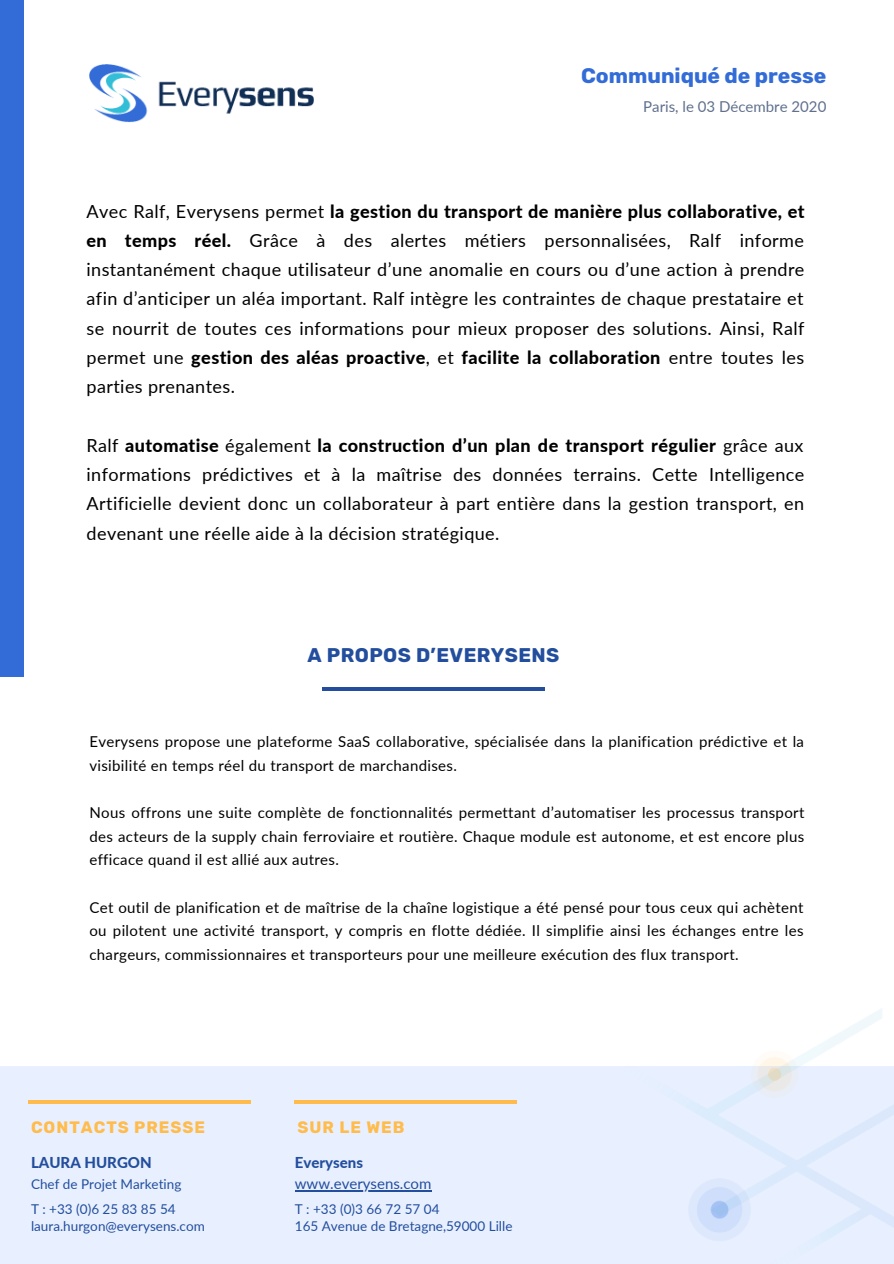
<style>
.page{position:relative;width:894px;height:1264px;background:#fff}
.page>*{position:absolute;margin:0;border:0;box-sizing:border-box;transform-origin:0 0}
.t1{font:700 21px "Rubik";color:#336cd7}
.t2{font:700 19.8px "Rubik";letter-spacing:.02em;color:#234e9d}
.t3{font:18px/29.2px "Lato";letter-spacing:.02em;color:#000;text-align:justify}
.t4{font:700 16.5px "Rubik";letter-spacing:.06em;color:#ffbc4d}
.t5{font:15px/23.7px "Lato";letter-spacing:.02em;color:#000;text-align:justify}
.t6{font:15px "Lato";color:#60708e}
.t7{font:800 15px "Lato";color:#234e9d}
.t8{font:15px "Lato";color:#234e9d}
.t9{font:13.5px/24.8px "Lato";color:#234e9d}
.s1{font-weight:800}
</style>
<div class="page">
<div style="left:0;top:0;width:24px;height:676px;background:#336cd7"></div>
<div style="left:0;top:1065px;width:893px;height:198px;background:#e8f0ff"></div>
<img style="left:615px;top:1008px;width:278px;height:232px">
<hr style="left:322px;top:687px;width:222px;height:4px;background:#234e9d">
<svg style="left:28px;top:1100px;width:222px;height:3px"></svg>
<svg style="left:295px;top:1100px;width:221px;height:3px"></svg>
<hr style="left:295px;top:1190px;width:136px;height:1px;background:#234e9d">
<img style="left:89px;top:64px;width:224px;height:59px">
<p class="t1" style="left:581px;top:64px;width:247px">Communiqué de presse</p>
<p class="t6" style="left:643px;top:97px;width:185px">Paris, le 03 Décembre 2020</p>
<p class="t3" style="left:87px;top:196px;width:719px">Avec Ralf, Everysens permet <span class="s1">la gestion du transport de manière plus collaborative, et en temps réel.</span> Grâce à des alertes métiers personnalisées, Ralf informe instantanément chaque utilisateur d’une anomalie en cours ou d’une action à prendre afin d’anticiper un aléa important. Ralf intègre les contraintes de chaque prestataire et se nourrit de toutes ces informations pour mieux proposer des solutions. Ainsi, Ralf permet une <span class="s1">gestion des aléas proactive</span>, et <span class="s1">facilite la collaboration</span> entre toutes les parties prenantes.</p>
<p class="t3" style="left:87px;top:430px;width:719px">Ralf <span class="s1">automatise</span> également <span class="s1">la construction d’un plan de transport régulier</span> grâce aux informations prédictives et à la maîtrise des données terrains. Cette Intelligence Artificielle devient donc un collaborateur à part entière dans la gestion transport, en devenant une réelle aide à la décision stratégique.</p>
<p class="t2" style="left:307px;top:643px;width:253px">A PROPOS D’EVERYSENS</p>
<p class="t5" style="left:89px;top:729px;width:716px">Everysens propose une plateforme SaaS collaborative, spécialisée dans la planification prédictive et la visibilité en temps réel du transport de marchandises.</p>
<p class="t5" style="left:89px;top:800px;width:716px">Nous offrons une suite complète de fonctionnalités permettant d’automatiser les processus transport des acteurs de la supply chain ferroviaire et routière. Chaque module est autonome, et est encore plus efficace quand il est allié aux autres.</p>
<p class="t5" style="left:89px;top:895px;width:715px">Cet outil de planification et de maîtrise de la chaîne logistique a été pensé pour tous ceux qui achètent ou pilotent une activité transport, y compris en flotte dédiée. Il simplifie ainsi les échanges entre les chargeurs, commissionnaires et transporteurs pour une meilleure exécution des flux transport.</p>
<p class="t4" style="left:31px;top:1117px;width:176px">CONTACTS PRESSE</p>
<p class="t4" style="left:297px;top:1117px;width:108px">SUR LE WEB</p>
<p class="t7" style="left:31px;top:1152px;width:122px">LAURA HURGON</p>
<p class="t7" style="left:295px;top:1152px;width:70px">Everysens</p>
<p class="t9" style="left:31px;top:1171px;width:152px">Chef de Projet Marketing<br>T : +33 (0)6 25 83 85 54</p>
<p class="t9" style="left:31px;top:1213px;width:175px">laura.hurgon@everysens.com</p>
<p class="t8" style="left:295px;top:1174px;width:138px">www.everysens.com</p>
<p class="t9" style="left:295px;top:1200px;width:219px;line-height:17px">T : +33 (0)3 66 72 57 04<br>165 Avenue de Bretagne,59000 Lille</p>
</div>
